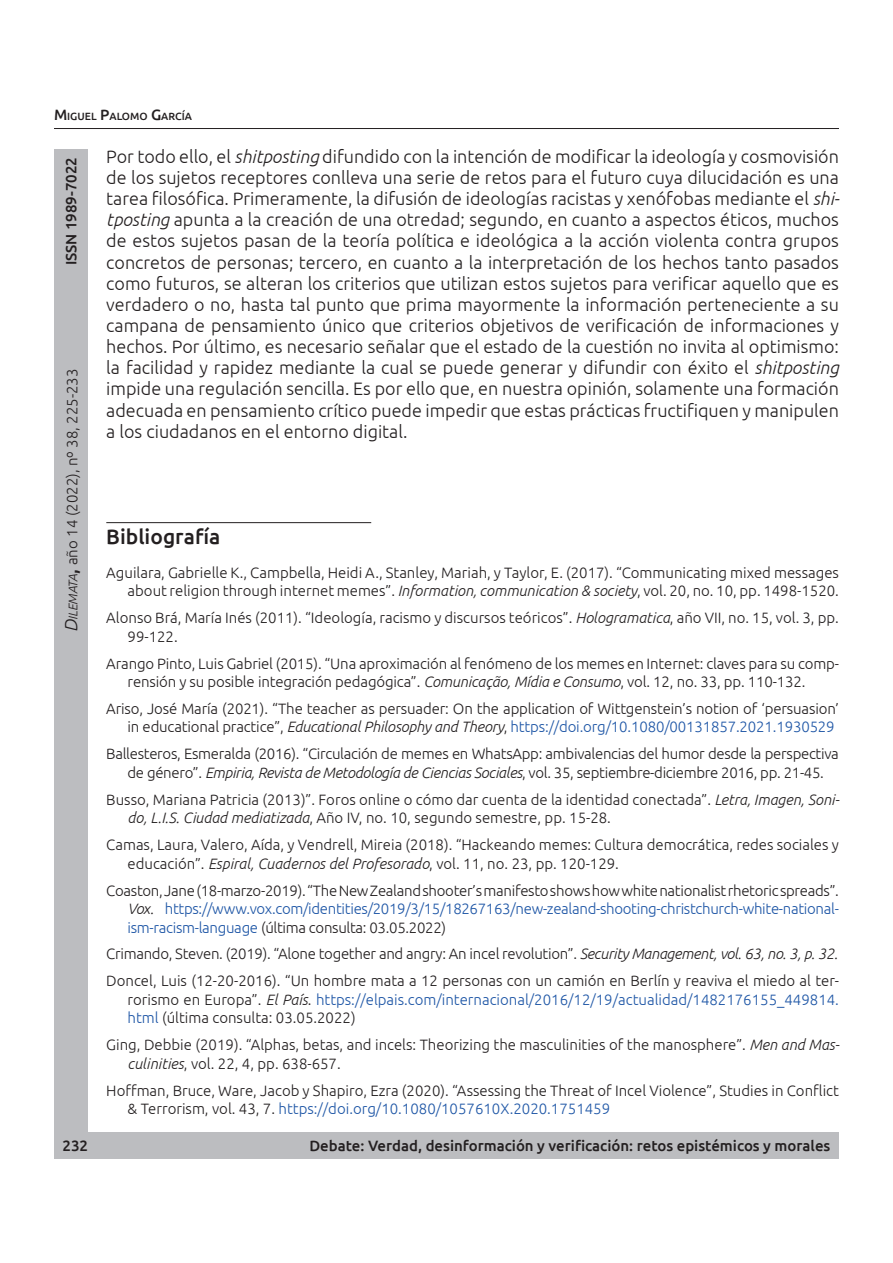
<style>
.page{position:relative;width:893px;height:1263px;background:#fff}
.page>*{position:absolute;margin:0;border:0;box-sizing:border-box;transform-origin:0 0}
.t1{font:500 21px "Ubuntu";color:#231f20}
.t2{font:300 18px/21.1px "Ubuntu";color:#231f20;text-align:justify}
.t3{font:300 15px/18.5px "Ubuntu";color:#231f20}
.t4{font:300 15px/18.5px "Ubuntu";letter-spacing:-.02em;color:#231f20;text-align:center}
.t5{font:300 15px/18.5px "Ubuntu";color:#1e56a6}
.t6{font:500 15px "Ubuntu";color:#231f20}
.t7{font:500 10.5px "Ubuntu";color:#231f20}
.s1{font-size:15px}
.s2{font-style:italic}
.s3{font-style:italic;font-size:18px}
.s4{font-style:italic;font-size:12.6px}
.s5{font-weight:500;font-size:18px}
.s6{color:#1e56a6}
.s7{color:#231f20}
.s8{font-style:italic;color:#231f20}
</style>
<div class="page">
<hr style="left:54px;top:128px;width:785px;height:1px;background:#231f20">
<div style="left:54px;top:1132px;width:82px;height:27px;background:#bcbdc0"></div>
<div style="left:131px;top:1132px;width:708px;height:27px;background:#bcbdc0"></div>
<div style="left:54px;top:360px;width:33px;height:775px;background:#bcbdc0"></div>
<div style="left:54px;top:149px;width:33px;height:215px;background:#bcbdc0"></div>
<hr style="left:106px;top:522px;width:265px;height:1px;background:#231f20">
<p class="t7" style="left:54px;top:109px;width:140px"><span class="s1">M</span> IGUEL <span class="s1">P</span>ALOMO <span class="s1">G</span>ARCÍA</p>
<p class="t6" style="left:62px;top:265px;width:110px;rotate:-90deg">ISSN 1989-7022</p>
<p class="t2" style="left:106px;top:145px;width:735px">Por todo ello, el <span class="s2">shitposting</span> difundido con la intención de modificar la ideología y cosmovisión de los sujetos receptores conlleva una serie de retos para el futuro cuya dilucidación es una tarea filosófica. Primeramente, la difusión de ideologías racistas y xenófobas mediante el <span class="s2">shi&shy;tposting</span> apunta a la creación de una otredad; segundo, en cuanto a aspectos éticos, muchos de estos sujetos pasan de la teoría política e ideológica a la acción violenta contra grupos concretos de personas; tercero, en cuanto a la interpretación de los hechos tanto pasados como futuros, se alteran los criterios que utilizan estos sujetos para verificar aquello que es verdadero o no, hasta tal punto que prima mayormente la información perteneciente a su campana de pensamiento único que criterios objetivos de verificación de informaciones y hechos. Por último, es necesario señalar que el estado de la cuestión no invita al optimismo: la facilidad y rapidez mediante la cual se puede generar y difundir con éxito el <span class="s2">shitposting </span>impide una regulación sencilla. Es por ello que, en nuestra opinión, solamente una formación adecuada en pensamiento crítico puede impedir que estas prácticas fructifiquen y manipulen a los ciudadanos en el entorno digital.</p>
<p class="t3" style="left:63px;top:632px;width:265px;rotate:-90deg"><span class="s3">D</span><span class="s4">ilemata</span><span class="s5">,</span> año 14 (2022), nº 38, 225-233</p>
<h1 class="t1" style="left:106px;top:523px;width:116px">Bibliografía</h1>
<p class="t3" style="left:106px;top:563px;width:734px;text-align:right">Aguilara, Gabrielle K., Campbella, Heidi A., Stanley, Mariah, y Taylor, E. (2017). “Communicating mixed messages about religion through internet memes”. <span class="s2">Information, communication &amp; society</span>, vol. 20, no. 10, pp. 1498-1520.</p>
<p class="t3" style="left:128px;top:608px;width:713px;text-indent:-21px">Alonso Brá, María Inés (2011). “Ideología, racismo y discursos teóricos”. <span class="s2">Hologramatica</span>, año VII, no. 15, vol. 3, pp.<br>99-122.</p>
<p class="t3" style="left:128px;top:654px;width:713px;text-indent:-21px">Arango Pinto, Luis Gabriel (2015). “Una aproximación al fenómeno de los memes en Internet: claves para su comp&shy;rensión y su posible integración pedagógica”. <span class="s2">Comunicação, Mídia e Consumo</span>, vol. 12, no. 33, pp. 110-132.</p>
<p class="t3" style="left:106px;top:699px;width:734px;text-align:right">Ariso, José María (2021). “The teacher as persuader: On the application of Wittgenstein’s notion of ‘persuasion’ in educational practice”, <span class="s2">Educational Philosophy and Theory</span>, <span class="s6">https://doi.org/10.1080/00131857.2021.1930529</span></p>
<p class="t4" style="left:106px;top:744px;width:734px">Ballesteros, Esmeralda (2016). “Circulación de memes en WhatsApp: ambivalencias del humor desde la perspectiva de género”. <span class="s2">Empiria, Revista de Metodología de Ciencias Sociales</span>, vol. 35, septiembre-diciembre 2016, pp. 21-45.</p>
<p class="t3" style="left:128px;top:790px;width:713px;text-indent:-21px">Busso, Mariana Patricia (2013)”. Foros online o cómo dar cuenta de la identidad conectada”. <span class="s2">Letra, Imagen, Soni&shy;do, L.I.S. Ciudad mediatizada</span>, Año IV, no. 10, segundo semestre, pp. 15-28.</p>
<p class="t3" style="left:128px;top:835px;width:713px;text-indent:-21px">Camas, Laura, Valero, Aída, y Vendrell, Mireia (2018). “Hackeando memes: Cultura democrática, redes sociales y educación”. <span class="s2">Espiral, Cuadernos del Profesorado</span>, vol. 11, no. 23, pp. 120-129.</p>
<p class="t3" style="left:128px;top:881px;width:713px;text-align:justify;text-indent:-21px">Coaston, Jane (18-marzo-2019). “The New Zealand shooter’s manifesto shows how white nationalist rhetoric spreads”.<br><span class="s2">Vox.</span> <span class="s6">https://www.vox.com/identities/2019/3/15/18267163/new-zealand-shooting-christchurch-white-national&shy;ism-racism-language</span> (última consulta: 03.05.2022)</p>
<p class="t3" style="left:106px;top:940px;width:734px;line-height:27px">Crimando, Steven. (2019). “Alone together and angry: An incel revolution”. <span class="s2">Security Management, vol. 63, no. 3, p. 32.<br></span>Doncel, Luis (12-20-2016). “Un hombre mata a 12 personas con un camión en Berlín y reaviva el miedo al ter-</p>
<p class="t5" style="left:128px;top:990px;width:713px"><span class="s7">rorismo en Europa”.</span> <span class="s8">El País</span><span class="s7">.</span> https://elpais.com/internacional/2016/12/19/actualidad/1482176155_449814. html <span class="s7">(última consulta: 03.05.2022)</span></p>
<p class="t3" style="left:128px;top:1035px;width:714px;text-indent:-21px">Ging, Debbie (2019). “Alphas, betas, and incels: Theorizing the masculinities of the manosphere”. <span class="s2">Men and Mas&shy;culinities</span>, vol. 22, 4, pp. 638-657.</p>
<p class="t3" style="left:128px;top:1081px;width:713px;text-indent:-21px">Hoffman, Bruce, Ware, Jacob y Shapiro, Ezra (2020). “Assessing the Threat of Incel Violence”, Studies in Conflict &amp; Terrorism, vol. 43, 7. <span class="s6">https://doi.org/10.1080/1057610X.2020.1751459</span></p>
<p class="t6" style="left:63px;top:1136px;width:27px">232</p>
<p class="t6" style="left:309px;top:1136px;width:523px">Debate: Verdad, desinformación y verificación: retos epistémicos y morales</p>
</div>
